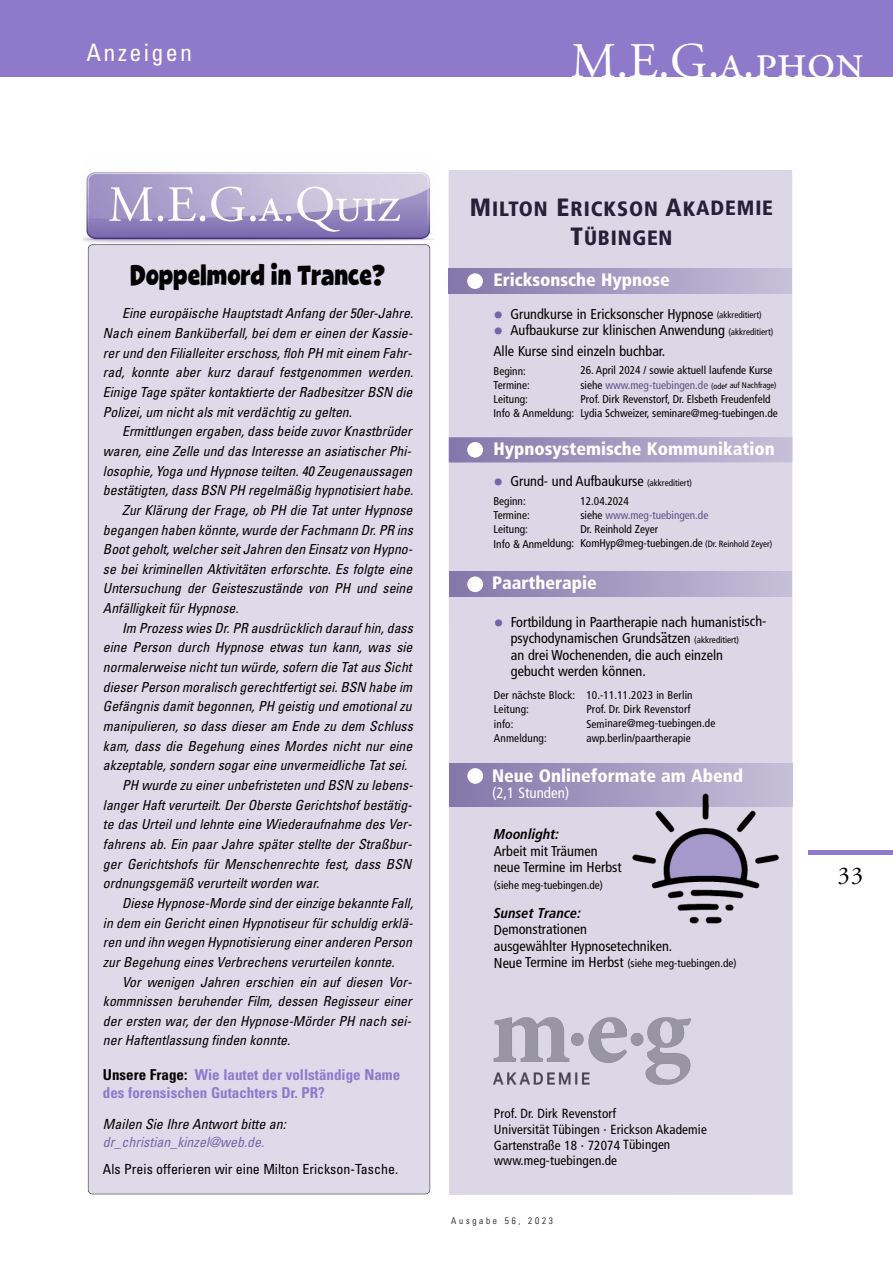
<style>
.page{position:relative;width:893px;height:1263px;background:#fff}
.page>*{position:absolute;margin:0;border:0;box-sizing:border-box;transform-origin:0 0}
.t1{font:50.55px "Adobe Garamond Regular SC";color:#fff}
.t2{font:49.8px "Adobe Garamond Regular SC";color:#fff}
.t3{font:36px "House Holiday Sans";color:#000}
.t4{font:condensed 24px "Univers";letter-spacing:.1em;color:#fff}
.t5{font:24px "Adobe Garamond";color:#000}
.t6{font:900 condensed 20.7px/29.7px "Frutiger";letter-spacing:.04em;color:#262036;text-align:center}
.t7{font:900 condensed 18px "Frutiger LT Pro";color:#fff}
.t8{font:700 condensed 15px/18px "Univers";color:#8e79cb}
.t9{font:condensed 15px "Frutiger LT Pro";color:#fff}
.t10{font:condensed 14.25px/16.5px "Frutiger";color:#000}
.t11{font:italic 700 condensed 14.25px "Frutiger LT Pro";color:#000}
.t12{font:condensed 13.95px "Univers";color:#000}
.t13{font:italic condensed 13.95px "Univers";color:#000}
.t14{font:italic condensed 13.95px "Univers";color:#7665a9}
.t15{font:italic condensed 13.8px/19.6px "Univers";color:#000}
.t16{font:condensed 13.2px/15.8px "Frutiger";letter-spacing:.01em;color:#000}
.t17{font:condensed 11.25px/14.2px "Frutiger";color:#000}
.t18{font:condensed 11.25px "Frutiger";color:#5d5085}
.t19{font:300 condensed 9.3px "Univers";letter-spacing:.295em;color:#000}
.s1{color:#000}
.s2{font-size:25.05px}
.s3{font-family:"Avant Garde";font-size:19.5px;color:#7665a9}
.s4{font-size:9.15px}
.s5{font-size:8.25px;color:#000}
.s6{font-size:9px}
.s7{font-family:"DejaVu Sans";font-weight:700;font-stretch:normal}
.s8{font-size:14.25px}
</style>
<div class="page">
<div style="left:88px;top:245px;width:342px;height:949px;background:#dedaea;border-radius:4px"></div>
<div style="left:808px;top:850px;width:85px;height:5px;background:#8e79cb"></div>
<div style="left:0;top:0;width:893px;height:77px;background:#8e79cb"></div>
<div style="left:449px;top:170px;width:344px;height:1025px;background:#dbd7e6"></div>
<div style="left:449px;top:268px;width:342px;height:26px;background:linear-gradient(to right,#8376aa,#c6c0d9)"></div>
<div style="left:449px;top:571px;width:343px;height:26px;background:linear-gradient(to right,#8376aa,#c7c0d9)"></div>
<div style="left:449px;top:437px;width:343px;height:25px;background:linear-gradient(to right,#8376aa,#c6c0d9)"></div>
<div style="left:467px;top:273px;width:16px;height:16px;background:#fff;border-radius:50%"></div>
<div style="left:467px;top:576px;width:16px;height:16px;background:#fff;border-radius:50%"></div>
<div style="left:467px;top:442px;width:16px;height:16px;background:#fff;border-radius:50%"></div>
<div style="left:449px;top:763px;width:343px;height:44px;background:linear-gradient(to right,#8376aa,#c6c0d9)"></div>
<div style="left:467px;top:768px;width:16px;height:16px;background:#fff;border-radius:50%"></div>
<img style="left:618px;top:779px;width:169px;height:145px">
<img style="left:84px;top:172px;width:351px;height:71px">
<h3 class="t4" style="left:87px;top:44px;width:107px">Anzeigen</h3>
<h2 class="t2" style="left:568px;top:41px;width:295px">M.E.G.a.phon</h2>
<h1 class="t1" style="left:108px;top:185px;width:294px">M.E.G.a.Quiz</h1>
<h3 class="t3" style="left:130px;top:257px;width:257px">Doppelmord in Trance?</h3>
<p class="t15" style="left:103px;top:305px;width:312px;text-indent:19px">Eine europäische Hauptstadt Anfang der 50er-Jahre.<br>Nach einem Banküberfall, bei dem er einen der Kassie&shy;rer und den Filialleiter erschoss, floh PH mit einem Fahr&shy;rad, konnte aber kurz darauf festgenommen werden.<br>Einige Tage später kontaktierte der Radbesitzer BSN die Polizei, um nicht als mit verdächtig zu gelten.</p>
<p class="t15" style="left:122px;top:423px;width:291px">Ermittlungen ergaben, dass beide zuvor Knastbrüder</p>
<p class="t15" style="left:103px;top:442px;width:308px">waren, eine Zelle und das Interesse an asiatischer Phi-</p>
<p class="t15" style="left:103px;top:462px;width:311px">losophie, Yoga und Hypnose teilten. 40 Zeugenaussagen</p>
<p class="t15" style="left:103px;top:482px;width:312px">bestätigten, dass BSN PH regelmäßig hypnotisiert habe.</p>
<p class="t15" style="left:122px;top:501px;width:292px">Zur Klärung der Frage, ob PH die Tat unter Hypnose</p>
<p class="t15" style="left:103px;top:521px;width:311px">begangen haben könnte, wurde der Fachmann Dr. PR ins</p>
<p class="t15" style="left:103px;top:541px;width:309px">Boot geholt, welcher seit Jahren den Einsatz von Hypno-</p>
<p class="t15" style="left:103px;top:560px;width:311px">se bei kriminellen Aktivitäten erforschte. Es folgte eine</p>
<p class="t15" style="left:103px;top:580px;width:311px">Untersuchung der Geisteszustände von PH und seine</p>
<p class="t15" style="left:103px;top:599px;width:137px">Anfälligkeit für Hypnose.</p>
<p class="t15" style="left:122px;top:619px;width:292px">Im Prozess wies Dr. PR ausdrücklich darauf hin, dass</p>
<p class="t15" style="left:103px;top:639px;width:311px">eine Person durch Hypnose etwas tun kann, was sie</p>
<p class="t15" style="left:103px;top:658px;width:310px">normalerweise nicht tun würde, sofern die Tat aus Sicht</p>
<p class="t15" style="left:103px;top:678px;width:311px">dieser Person moralisch gerechtfertigt sei. BSN habe im</p>
<p class="t15" style="left:103px;top:698px;width:310px">Gefängnis damit begonnen, PH geistig und emotional zu</p>
<p class="t15" style="left:103px;top:717px;width:311px">manipulieren, so dass dieser am Ende zu dem Schluss</p>
<p class="t15" style="left:103px;top:737px;width:311px">kam, dass die Begehung eines Mordes nicht nur eine</p>
<p class="t15" style="left:103px;top:757px;width:306px">akzeptable, sondern sogar eine unvermeidliche Tat sei.</p>
<p class="t15" style="left:122px;top:776px;width:291px">PH wurde zu einer unbefristeten und BSN zu lebens-</p>
<p class="t15" style="left:103px;top:796px;width:309px">langer Haft verurteilt. Der Oberste Gerichtshof bestätig-</p>
<p class="t15" style="left:103px;top:816px;width:309px">te das Urteil und lehnte eine Wiederaufnahme des Ver-</p>
<p class="t15" style="left:103px;top:835px;width:309px">fahrens ab. Ein paar Jahre später stellte der Straßbur-</p>
<p class="t15" style="left:103px;top:855px;width:310px">ger Gerichtshofs für Menschenrechte fest, dass BSN</p>
<p class="t15" style="left:103px;top:875px;width:218px">ordnungsgemäß verurteilt worden war.</p>
<p class="t15" style="left:122px;top:894px;width:292px">Diese Hypnose-Morde sind der einzige bekannte Fall,</p>
<p class="t15" style="left:103px;top:914px;width:310px">in dem ein Gericht einen Hypnotiseur für schuldig erklä-</p>
<p class="t15" style="left:103px;top:934px;width:311px">ren und ihn wegen Hypnotisierung einer anderen Person</p>
<p class="t15" style="left:103px;top:953px;width:293px">zur Begehung eines Verbrechens verurteilen konnte.</p>
<p class="t15" style="left:122px;top:973px;width:290px">Vor wenigen Jahren erschien ein auf diesen Vor-</p>
<p class="t15" style="left:103px;top:992px;width:310px">kommnissen beruhender Film, dessen Regisseur einer</p>
<p class="t15" style="left:103px;top:1012px;width:308px">der ersten war, der den Hypnose-Mörder PH nach sei-</p>
<p class="t15" style="left:103px;top:1032px;width:189px">ner Haftentlassung finden konnte.</p>
<p class="t8" style="left:103px;top:1067px;width:299px"><span class="s1">Unsere Frage:</span> Wie lautet der vollständige Name des forensischen Gutachters Dr. PR?</p>
<p class="t13" style="left:103px;top:1119px;width:184px">Mailen Sie Ihre Antwort bitte an:</p>
<p class="t14" style="left:103px;top:1137px;width:163px">dr_christian_kinzel@web.de.</p>
<p class="t12" style="left:103px;top:1164px;width:297px">Als Preis offerieren wir eine Milton Erickson-Tasche.</p>
<h3 class="t6" style="left:470px;top:195px;width:305px"><span class="s2">M</span>ILTON <span class="s2">E</span>RICKSON <span class="s2">A</span>KADEMIE<br><span class="s2">T</span>ÜBINGEN</h3>
<h3 class="t7" style="left:493px;top:273px;width:178px">Ericksonsche Hypnose</h3>
<p class="t10" style="left:493px;top:307px;width:270px"><span class="s3">•</span> Grundkurse in Ericksonscher Hypnose <span class="s4">(akkreditiert)</span></p>
<p class="t10" style="left:493px;top:321px;width:281px;line-height:20.9px"><span class="s3">•</span> Aufbaukurse zur klinischen Anwendung <span class="s4">(akkreditiert)<br></span>Alle Kurse sind einzeln buchbar.</p>
<p class="t17" style="left:493px;top:364px;width:34px">Beginn:</p>
<p class="t17" style="left:580px;top:364px;width:194px">26. April 2024 / sowie aktuell laufende Kurse</p>
<p class="t17" style="left:493px;top:379px;width:38px">Termine:</p>
<p class="t18" style="left:580px;top:380px;width:198px"><span class="s1">siehe</span> www.meg-tuebingen.de <span class="s5">(oder auf Nachfrage)</span></p>
<p class="t17" style="left:494px;top:393px;width:36px">Leitung:</p>
<p class="t17" style="left:494px;top:393px;width:286px;text-indent:87px">Prof. Dirk Revenstorf, Dr. Elsbeth Freudenfeld<br>Info &amp; Anmeldung: Lydia Schweizer, seminare@meg-tuebingen.de</p>
<h3 class="t7" style="left:494px;top:441px;width:283px">Hypnosystemische Kommunikation</h3>
<p class="t10" style="left:493px;top:474px;width:200px"><span class="s3">•</span> Grund- und Aufbaukurse <span class="s4">(akkreditiert)</span></p>
<p class="t17" style="left:493px;top:495px;width:34px">Beginn:</p>
<p class="t17" style="left:580px;top:494px;width:50px">12.04.2024</p>
<p class="t17" style="left:493px;top:509px;width:38px">Termine:</p>
<p class="t18" style="left:580px;top:510px;width:129px"><span class="s1">siehe</span> www.meg-tuebingen.de</p>
<p class="t17" style="left:493px;top:523px;width:36px">Leitung:</p>
<p class="t17" style="left:494px;top:523px;width:280px;text-indent:87px">Dr. Reinhold Zeyer<br>Info &amp; Anmeldung: KomHyp@meg-tuebingen.de <span class="s6">(Dr. Reinhold Zeyer)</span></p>
<h3 class="t7" style="left:492px;top:575px;width:106px">Paartherapie</h3>
<p class="t10" style="left:511px;top:615px;width:257px;text-indent:-17px"><span class="s3">•</span> Fortbildung in Paartherapie nach humanistisch&shy;psychodynamischen Grundsa<span class="s7">̈</span>tzen <span class="s4">(akkreditiert)<br></span>an drei Wochenenden, die auch einzeln gebucht werden können.</p>
<p class="t17" style="left:494px;top:689px;width:200px">Der nächste Block: 10.-11.11.2023 in Berlin<br>Leitung:</p>
<p class="t17" style="left:586px;top:703px;width:106px">Prof. Dr. Dirk Revenstorf</p>
<p class="t17" style="left:494px;top:717px;width:21px">info:</p>
<p class="t17" style="left:586px;top:717px;width:131px">Seminare@meg-tuebingen.de</p>
<p class="t17" style="left:494px;top:732px;width:54px">Anmeldung:</p>
<p class="t17" style="left:586px;top:731px;width:106px">awp.berlin/paartherapie</p>
<h3 class="t7" style="left:492px;top:768px;width:252px">Neue Onlineformate am Abend</h3>
<p class="t9" style="left:492px;top:787px;width:78px">(2,1 Stunden)</p>
<p class="t11" style="left:494px;top:828px;width:67px">Moonlight:</p>
<p class="t10" style="left:494px;top:844px;width:129px">Arbeit mit Träumen neue Termine im Herbst</p>
<p class="t17" style="left:494px;top:878px;width:111px">(siehe meg-tuebingen.de)</p>
<p class="t11" style="left:494px;top:907px;width:89px">Sunset Trance:</p>
<p class="t10" style="left:494px;top:922px;width:180px">Demonstrationen<br>ausgewählter Hypnosetechniken.</p>
<p class="t17" style="left:494px;top:957px;width:244px"><span class="s8">Neue Termine im Herbst</span> (siehe meg-tuebingen.de)</p>
<p class="t16" style="left:494px;top:1107px;width:214px">Prof. Dr. Dirk Revenstorf<br>Universität Tübingen · Erickson Akademie<br>Gartenstraße 18 · 72074 Tübingen www.meg-tuebingen.de</p>
<p class="t19" style="left:451px;top:1218px;width:103px">Ausgabe 56, 2023</p>
<h3 class="t5" style="left:838px;top:865px;width:27px">33</h3>
</div>
